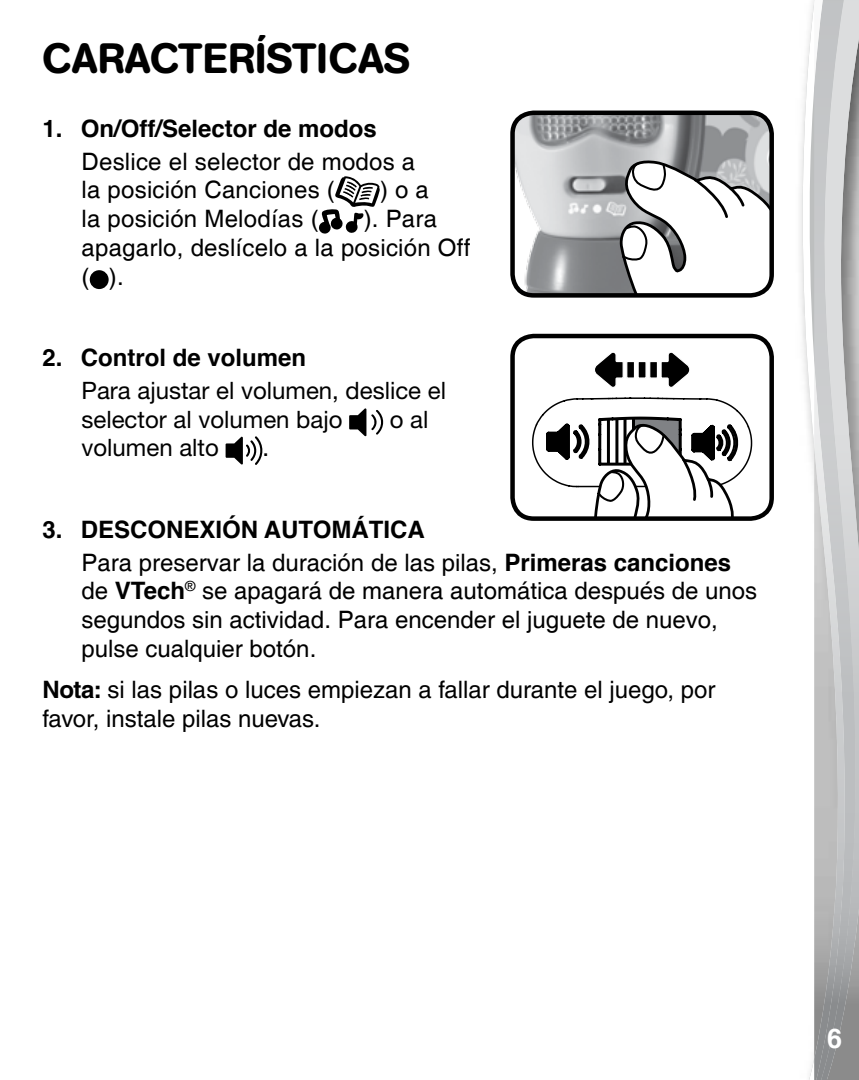
<style>
.page{position:relative;width:859px;height:1080px;background:#fff}
.page>*{position:absolute;margin:0;border:0;box-sizing:border-box;transform-origin:0 0}
.t1{font:500 42px "AG Book Rounded";color:#000}
.t2{font:700 33px "Helvetica";color:#fff}
.t3{font:700 27px "Helvetica";color:#fff}
.t4{font:24px/28.8px "Helvetica";color:#000}
.t5{font:700 24px/33px "Helvetica";color:#000}
.t6{font:500 24px/28.8px "Helvetica";color:#000}
.t7{font:24px/28.8px "Helvetica 55 Roman";color:#000}
.s1{font-weight:700}
.s2{font-style:inherit}
.s3{font-weight:400}
</style>
<div class="page">
<img style="left:513px;top:113px;width:258px;height:180px">
<svg style="left:619px;top:157px;width:152px;height:136px"></svg>
<div style="left:510px;top:111px;width:264px;height:187px;border:4px solid #000;border-radius:21px"></div>
<svg style="left:595px;top:352px;width:95px;height:35px"></svg>
<svg style="left:532px;top:397px;width:221px;height:119px"></svg>
<div style="left:510px;top:334px;width:264px;height:187px;border:4px solid #000;border-radius:21px"></div>
<svg style="left:319px;top:176px;width:61px;height:58px"></svg>
<div style="left:90px;top:270px;width:19px;height:19px;background:#000;border-radius:50%"></div>
<svg style="left:349px;top:408px;width:35px;height:28px"></svg>
<svg style="left:226px;top:436px;width:37px;height:29px"></svg>
<svg style="left:802px;top:0;width:12px;height:1080px"></svg>
<img style="left:857px;top:0;width:2px;height:1080px">
<img style="left:847px;top:0;width:10px;height:1080px">
<img style="left:814px;top:0;width:33px;height:1080px">
<h1 class="t1" style="left:43px;top:33px;width:369px">CARACTERÍSTICAS</h1>
<p class="t4" style="left:82px;top:113px;width:335px;line-height:33px;text-indent:-39px"><span class="s1">1.</span> <span class="s1">On/Off/Selector de modos<br></span>Deslice el selector de modos a</p>
<p class="t4" style="left:82px;top:176px;width:255px">la posición Canciones (</p>
<p class="t4" style="left:380px;top:176px;width:50px">)oa</p>
<p class="t4" style="left:82px;top:205px;width:239px">la posición Melodías (</p>
<p class="t4" style="left:82px;top:205px;width:390px;text-indent:282px">). Para apagarlo, deslícelo a la posición Off ( ).</p>
<p class="t5" style="left:43px;top:341px;width:265px"><span class="s2">2.</span> Control de volumen</p>
<p class="t7" style="left:82px;top:376px;width:366px">Para ajustar el volumen, deslice el selector al volumen bajo</p>
<p class="t7" style="left:390px;top:404px;width:40px">o al</p>
<p class="t7" style="left:82px;top:433px;width:139px">volumen alto</p>
<p class="t7" style="left:262px;top:433px;width:8px">.</p>
<p class="t5" style="left:82px;top:513px;width:651px;text-indent:-39px"><span class="s2">3.</span> DESCONEXIÓN AUTOMÁTICA<br><span class="s3">Para preservar la duración de las pilas,</span> Primeras canciones</p>
<p class="t4" style="left:82px;top:577px;width:677px">de <span class="s1">VTech</span><sup>®</sup> se apagará de manera automática después de unos segundos sin actividad. Para encender el juguete de nuevo, pulse cualquier botón.</p>
<p class="t6" style="left:43px;top:675px;width:674px"><span class="s1">Nota:</span> si las pilas o luces empiezan a fallar durante el juego, por favor, instale pilas nuevas.</p>
<p class="t3" style="left:827px;top:1017px;width:17px">6</p>
<h2 class="t2" style="left:820px;top:1016px;width:20px">7</h2>
</div>
